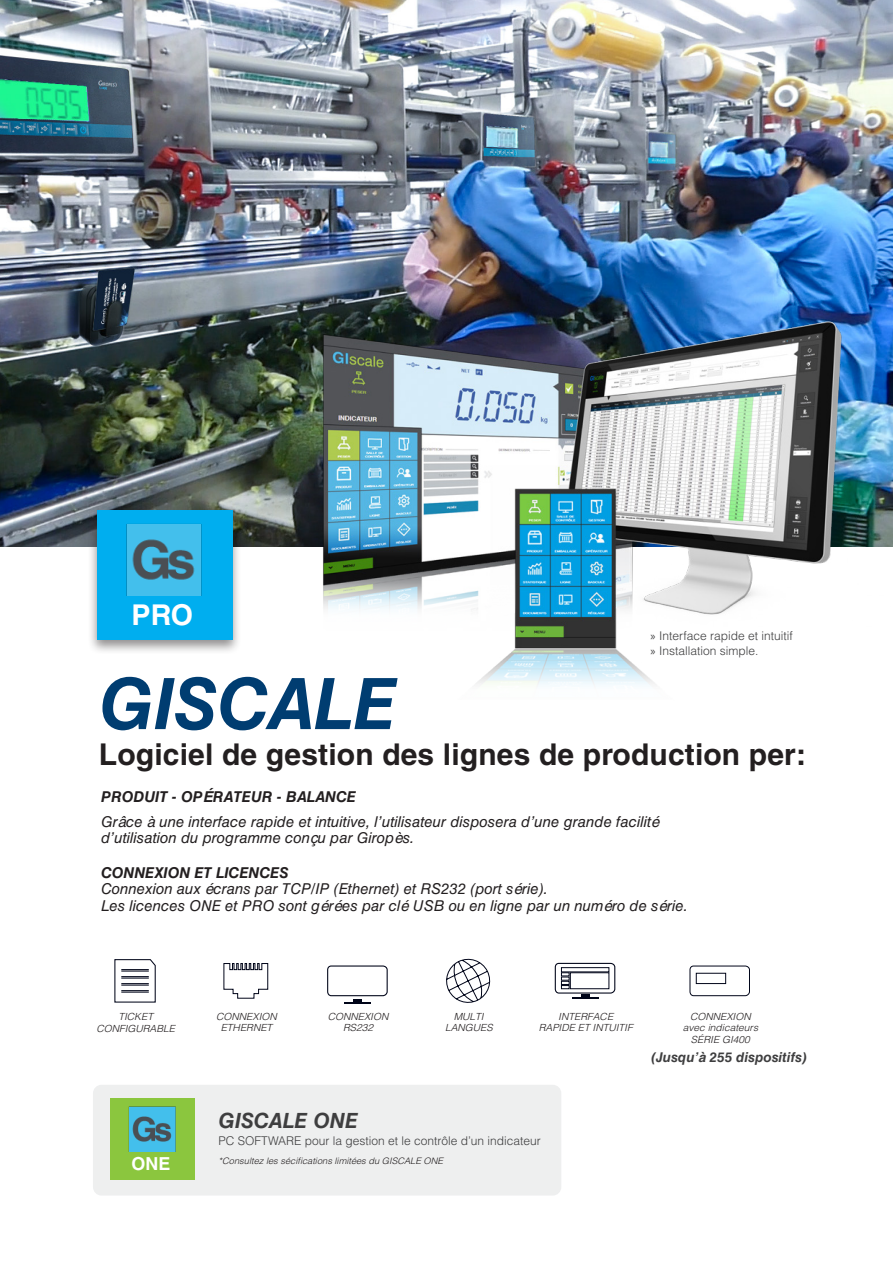
<style>
.page{position:relative;width:893px;height:1263px;background:#fff}
.page>*{position:absolute;margin:0;border:0;box-sizing:border-box;transform-origin:0 0}
.t1{font:italic 700 71.1px "Helvetica LT Std";color:#003d71}
.t2{font:700 30px "Helvetica LT Std";letter-spacing:.005em;color:#231f20}
.t3{font:700 28.65px "Helvetica LT Std";color:#fff}
.t4{font:italic 700 21px "Helvetica LT Std";letter-spacing:.005em;color:#3e3e3f}
.t5{font:700 17.85px "Helvetica LT Std";color:#fff}
.t6{font:italic 15px/16.5px "Helvetica LT Std";color:#231f20}
.t7{font:italic 700 15px "Helvetica LT Std";color:#231f20}
.t8{font:italic 700 13.5px "Helvetica LT Std";letter-spacing:.005em;color:#3e3e3f}
.t9{font:300 12px/14.4px "Helvetica LT Std";color:#3e3e3f}
.t10{font:italic 300 9.75px/11.7px "Helvetica LT Std";color:#231f20;text-align:center;scale:1.04 1}
.t11{font:italic 300 8.85px "Helvetica LT Std";color:#231f20;scale:1.04 1}
.s1{font-family:"Myriad Pro";font-weight:400}
</style>
<div class="page">
<img style="left:0;top:0;width:893px;height:546px">
<div style="left:93px;top:1085px;width:468px;height:110px;background:#eaebec;border-radius:9px"></div>
<svg style="left:446px;top:958px;width:45px;height:45px"></svg>
<svg style="left:223px;top:963px;width:46px;height:36px"></svg>
<div style="left:555px;top:963px;width:60px;height:30px;border:1px solid #000519;border-radius:4px"></div>
<div style="left:561px;top:967px;width:48px;height:5px;border:1px solid #000519"></div>
<div style="left:570px;top:972px;width:39px;height:17px;border:1px solid #000519"></div>
<svg style="left:561px;top:972px;width:8px;height:17px"></svg>
<hr style="left:572px;top:997px;width:26px;height:2px;background:#000519">
<svg style="left:581px;top:994px;width:8px;height:3px"></svg>
<div style="left:327px;top:965px;width:61px;height:31px;border:1px solid #000519;border-radius:4px"></div>
<hr style="left:344px;top:1002px;width:27px;height:2px;background:#000519">
<svg style="left:353px;top:999px;width:9px;height:3px"></svg>
<svg style="left:114px;top:959px;width:42px;height:44px"></svg>
<div style="left:690px;top:966px;width:60px;height:30px;border:1px solid #000519;border-radius:4px"></div>
<div style="left:696px;top:973px;width:30px;height:11px;border:1px solid #000519"></div>
<img style="left:281px;top:300px;width:612px;height:385px">
<div style="left:111px;top:1098px;width:84px;height:81px;background:#8bc63e"></div>
<img style="left:128px;top:1106px;width:48px;height:45px">
<div style="left:87px;top:506px;width:154px;height:148px;background:#231f20;opacity:.5"></div>
<div style="left:98px;top:510px;width:135px;height:130px;background:#00aeef"></div>
<img style="left:126px;top:524px;width:76px;height:72px">
<h3 class="t3" style="left:131px;top:598px;width:63px">PRO</h3>
<p class="t9" style="left:651px;top:629px;width:144px"><span class="s1">»</span> Interface rapide et intuitif <span class="s1">»</span> Installation simple.</p>
<h1 class="t1" style="left:99px;top:661px;width:299px">GISCALE</h1>
<h2 class="t2" style="left:99px;top:736px;width:709px">Logiciel de gestion des lignes de production per:</h2>
<p class="t7" style="left:101px;top:787px;width:257px">PRODUIT - OPÉRATEUR - BALANCE</p>
<p class="t6" style="left:101px;top:813px;width:560px">Grâce à une interface rapide et intuitive, l’utilisateur disposera d’une grande facilité d’utilisation du programme conçu par Giropès.</p>
<p class="t7" style="left:101px;top:863px;width:189px">CONNEXION ET LICENCES</p>
<p class="t6" style="left:101px;top:880px;width:588px">Connexion aux écrans par TCP/IP (Ethernet) et RS232 (port série).<br>Les licences ONE et PRO sont gérées par clé USB ou en ligne par un numéro de série.</p>
<p class="t10" style="left:96px;top:1011px;width:77px">TICKET<br>CONFIGURABLE</p>
<p class="t10" style="left:683px;top:1010px;width:74px">CONNEXION avec indicateurs<br>SÉRIE GI400</p>
<p class="t8" style="left:651px;top:1048px;width:158px">(Jusqu’à 255 dispositifs)</p>
<p class="t10" style="left:216px;top:1010px;width:60px">CONNEXION<br>ETHERNET</p>
<p class="t10" style="left:539px;top:1010px;width:92px">INTERFACE<br>RAPIDE ET INTUITIF</p>
<p class="t10" style="left:328px;top:1010px;width:60px">CONNEXION<br>RS232</p>
<p class="t10" style="left:445px;top:1010px;width:47px">MULTI<br>LANGUES</p>
<p class="t5" style="left:131px;top:1153px;width:41px">ONE</p>
<h3 class="t4" style="left:219px;top:1108px;width:141px">GISCALE ONE</h3>
<p class="t11" style="left:219px;top:1155px;width:217px">*Consultez les sécifications limitées du GISCALE ONE</p>
<p class="t9" style="left:219px;top:1133px;width:324px">PC SOFTWARE pour la gestion et le contrôle d’un indicateur</p>
</div>
